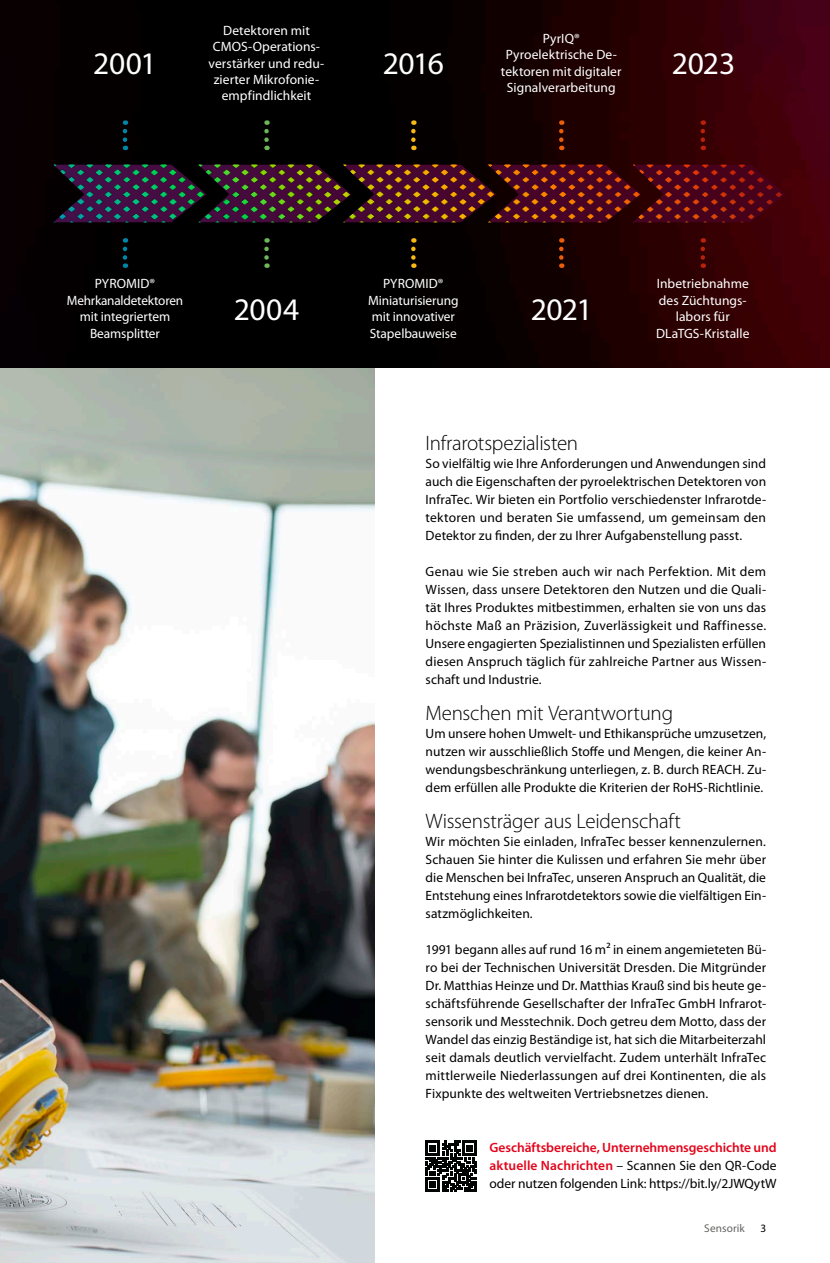
<style>
.page{position:relative;width:830px;height:1263px;background:#fff}
.page>*{position:absolute;margin:0;border:0;box-sizing:border-box;transform-origin:0 0}
.t1{font:31.5px "Myriad Pro";letter-spacing:-.015em;color:#fff}
.t2{font:300 21px "Myriad Pro";letter-spacing:-.015em;color:#000}
.t3{font:13.5px/18px "Myriad Pro";letter-spacing:.005em;color:#000;text-align:justify}
.t4{font:13.5px/16.5px "Myriad Pro";color:#fff;text-align:center}
.t5{font:11.25px "Myriad Pro";letter-spacing:.01em;color:#636362}
.t6{font:11.25px "Myriad Pro";color:#000}
.s1{font-weight:600;color:#e3051b}
</style>
<div class="page">
<img style="left:0;top:368px;width:374px;height:895px">
<img style="left:0;top:0;width:829px;height:368px">
<svg style="left:425px;top:1141px;width:51px;height:51px"></svg>
<img style="left:351px;top:165px;width:137px;height:57px">
<img style="left:54px;top:165px;width:144px;height:57px">
<img style="left:198px;top:165px;width:153px;height:57px">
<img style="left:488px;top:165px;width:144px;height:57px">
<img style="left:632px;top:165px;width:153px;height:57px">
<svg style="left:558px;top:249px;width:5px;height:19px"></svg>
<svg style="left:558px;top:131px;width:5px;height:19px"></svg>
<svg style="left:700px;top:249px;width:4px;height:19px"></svg>
<svg style="left:700px;top:131px;width:4px;height:19px"></svg>
<svg style="left:123px;top:249px;width:4px;height:19px"></svg>
<svg style="left:123px;top:131px;width:4px;height:19px"></svg>
<svg style="left:264px;top:249px;width:5px;height:19px"></svg>
<svg style="left:264px;top:131px;width:5px;height:19px"></svg>
<svg style="left:411px;top:249px;width:4px;height:19px"></svg>
<svg style="left:411px;top:131px;width:4px;height:19px"></svg>
<p class="t4" style="left:208px;top:23px;width:117px">Detektoren mit<br>CMOS-Operations&shy;verstärker und redu&shy;zierter Mikrofonie&shy;empfindlichkeit</p>
<p class="t4" style="left:500px;top:30px;width:122px">PyrIQ®<br>Pyroelektrische De&shy;tektoren mit digitaler<br>Signalverarbeitung</p>
<h1 class="t1" style="left:93px;top:46px;width:65px">2001</h1>
<h1 class="t1" style="left:382px;top:46px;width:63px">2016</h1>
<h1 class="t1" style="left:671px;top:46px;width:65px">2023</h1>
<p class="t4" style="left:67px;top:276px;width:118px">PYROMID®<br>Mehrkanaldetektoren mit integriertem<br>Beamsplitter</p>
<p class="t4" style="left:656px;top:276px;width:95px">Inbetriebnahme des Züchtungs&shy;labors für<br>DLaTGS-Kristalle</p>
<p class="t4" style="left:368px;top:276px;width:92px">PYROMID®<br>Miniaturisierung mit innovativer<br>Stapelbauweise</p>
<h1 class="t1" style="left:234px;top:292px;width:67px">2004</h1>
<h1 class="t1" style="left:530px;top:292px;width:63px">2021</h1>
<h2 class="t2" style="left:425px;top:430px;width:154px">Infrarotspezialisten</h2>
<p class="t3" style="left:425px;top:455px;width:342px">So vielfältig wie Ihre Anforderungen und Anwendungen sind auch die Eigenschaften der pyroelektrischen Detektoren von InfraTec. Wir bieten ein Portfolio verschiedenster Infrarotde&shy;tektoren und beraten Sie umfassend, um gemeinsam den Detektor zu finden, der zu Ihrer Aufgabenstellung passt.</p>
<p class="t3" style="left:425px;top:563px;width:342px">Genau wie Sie streben auch wir nach Perfektion. Mit dem Wissen, dass unsere Detektoren den Nutzen und die Quali&shy;tät Ihres Produktes mitbestimmen, erhalten sie von uns das höchste Maß an Präzision, Zuverlässigkeit und Raffinesse.<br>Unsere engagierten Spezialistinnen und Spezialisten erfüllen diesen Anspruch täglich für zahlreiche Partner aus Wissen&shy;schaft und Industrie.</p>
<h2 class="t2" style="left:425px;top:700px;width:249px">Menschen mit Verantwortung</h2>
<p class="t3" style="left:425px;top:725px;width:342px">Um unsere hohen Umwelt- und Ethikansprüche umzusetzen, nutzen wir ausschließlich Stoffe und Mengen, die keiner An&shy;wendungsbeschränkung unterliegen, z. B. durch REACH. Zu&shy;dem erfüllen alle Produkte die Kriterien der RoHS-Richtlinie.</p>
<h2 class="t2" style="left:425px;top:808px;width:257px">Wissensträger aus Leidenschaft</h2>
<p class="t3" style="left:425px;top:833px;width:342px">Wir möchten Sie einladen, InfraTec besser kennenzulernen.<br>Schauen Sie hinter die Kulissen und erfahren Sie mehr über die Menschen bei InfraTec, unseren Anspruch an Qualität, die Entstehung eines Infrarotdetektors sowie die vielfältigen Ein&shy;satzmöglichkeiten.</p>
<p class="t3" style="left:425px;top:941px;width:342px">1991 begann alles auf rund 16 m² in einem angemieteten Bü&shy;ro bei der Technischen Universität Dresden. Die Mitgründer Dr. Matthias Heinze und Dr. Matthias Krauß sind bis heute ge&shy;schäftsführende Gesellschafter der InfraTec GmbH Infrarot&shy;sensorik und Messtechnik. Doch getreu dem Motto, dass der Wandel das einzig Beständige ist, hat sich die Mitarbeiterzahl seit damals deutlich vervielfacht. Zudem unterhält InfraTec mittlerweile Niederlassungen auf drei Kontinenten, die als Fixpunkte des weltweiten Vertriebsnetzes dienen.</p>
<p class="t3" style="left:489px;top:1139px;width:288px"><span class="s1">Geschäftsbereiche, Unternehmensgeschichte und aktuelle Nachrichten</span> – Scannen Sie den QR-Code oder nutzen folgenden Link: https://bit.ly/2JWQytW</p>
<p class="t5" style="left:704px;top:1222px;width:42px">Sensorik</p>
<p class="t6" style="left:760px;top:1222px;width:7px">3</p>
</div>
